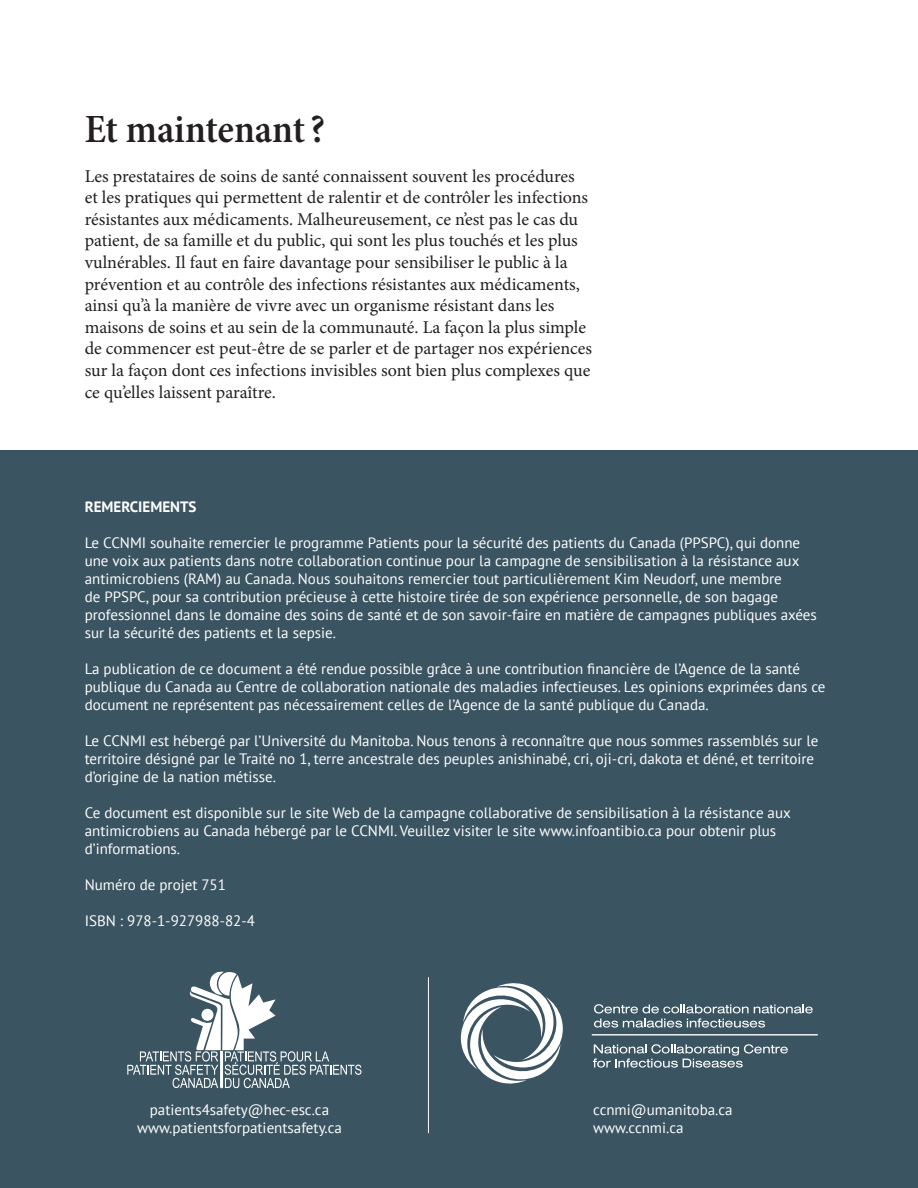
<style>
.page{position:relative;width:918px;height:1188px;background:#fff}
.page>*{position:absolute;margin:0;border:0;box-sizing:border-box;transform-origin:0 0}
.DR_Headings{font:600 condensed 40.5px "Minion Pro";letter-spacing:-.005em;color:#231f20}
.DR_Normal{font:18px/21.6px "Minion Pro";color:#231f20}
.DR_Footer{font:15px/18px "PT Sans";color:#fff}
.DR_Footer-2{font:700 15px "PT Sans";color:#fff}
</style>
<div class="page">
<div style="left:0;top:450px;width:918px;height:738px;background:#3b5461"></div>
<svg style="left:593px;top:1044px;width:195px;height:24px"></svg>
<svg style="left:594px;top:1004px;width:219px;height:24px"></svg>
<svg style="left:461px;top:983px;width:102px;height:101px"></svg>
<hr style="left:592px;top:1034px;width:226px;height:1px;background:#fff">
<hr style="left:428px;top:977px;width:1px;height:156px;background:#fff">
<svg style="left:127px;top:972px;width:235px;height:116px"></svg>
<p class="DR_Headings" style="left:85px;top:102px;width:242px">Et maintenant?</p>
<p class="DR_Normal" style="left:85px;top:165px;width:509px">Les prestataires de soins de santé connaissent souvent les procédures et les pratiques qui permettent de ralentir et de contrôler les infections résistantes aux médicaments. Malheureusement, ce n’est pas le cas du patient, de sa famille et du public, qui sont les plus touchés et les plus vulnérables. Il faut en faire davantage pour sensibiliser le public à la prévention et au contrôle des infections résistantes aux médicaments, ainsi qu’à la manière de vivre avec un organisme résistant dans les maisons de soins et au sein de la communauté. La façon la plus simple de commencer est peut-être de se parler et de partager nos expériences sur la façon dont ces infections invisibles sont bien plus complexes que ce qu’elles laissent paraître.</p>
<p class="DR_Footer-2" style="left:85px;top:497px;width:113px">REMERCIEMENTS</p>
<p class="DR_Footer" style="left:85px;top:533px;width:734px">Le CCNMI souhaite remercier le programme Patients pour la sécurité des patients du Canada (PPSPC), qui donne une voix aux patients dans notre collaboration continue pour la campagne de sensibilisation à la résistance aux antimicrobiens (RAM) au Canada. Nous souhaitons remercier tout particulièrement Kim Neudorf, une membre<br>de PPSPC, pour sa contribution précieuse à cette histoire tirée de son expérience personnelle, de son bagage professionnel dans le domaine des soins de santé et de son savoir-faire en matière de campagnes publiques axées sur la sécurité des patients et la sepsie.</p>
<p class="DR_Footer" style="left:85px;top:659px;width:742px">La publication de ce document a été rendue possible grâce à une contribution financière de l’Agence de la santé publique du Canada au Centre de collaboration nationale des maladies infectieuses. Les opinions exprimées dans ce document ne représentent pas nécessairement celles de l’Agence de la santé publique du Canada.</p>
<p class="DR_Footer" style="left:85px;top:731px;width:735px">Le CCNMI est hébergé par l’Université du Manitoba. Nous tenons à reconnaître que nous sommes rassemblés sur le territoire désigné par le Traité no 1, terre ancestrale des peuples anishinabé, cri, oji-cri, dakota et déné, et territoire d’origine de la nation métisse.</p>
<p class="DR_Footer" style="left:85px;top:803px;width:708px">Ce document est disponible sur le site Web de la campagne collaborative de sensibilisation à la résistance aux antimicrobiens au Canada hébergé par le CCNMI. Veuillez visiter le site www.infoantibio.ca pour obtenir plus d’informations.</p>
<p class="DR_Footer" style="left:85px;top:875px;width:143px">Numéro de projet 751</p>
<p class="DR_Footer" style="left:85px;top:911px;width:172px">ISBN : 978-1-927988-82-4</p>
<p class="DR_Footer" style="left:137px;top:1100px;width:206px;text-align:center">patients4safety@hec-esc.ca www.patientsforpatientsafety.ca</p>
<p class="DR_Footer" style="left:593px;top:1100px;width:141px">ccnmi@umanitoba.ca</p>
<p class="DR_Footer" style="left:593px;top:1118px;width:92px">www.ccnmi.ca</p>
</div>
